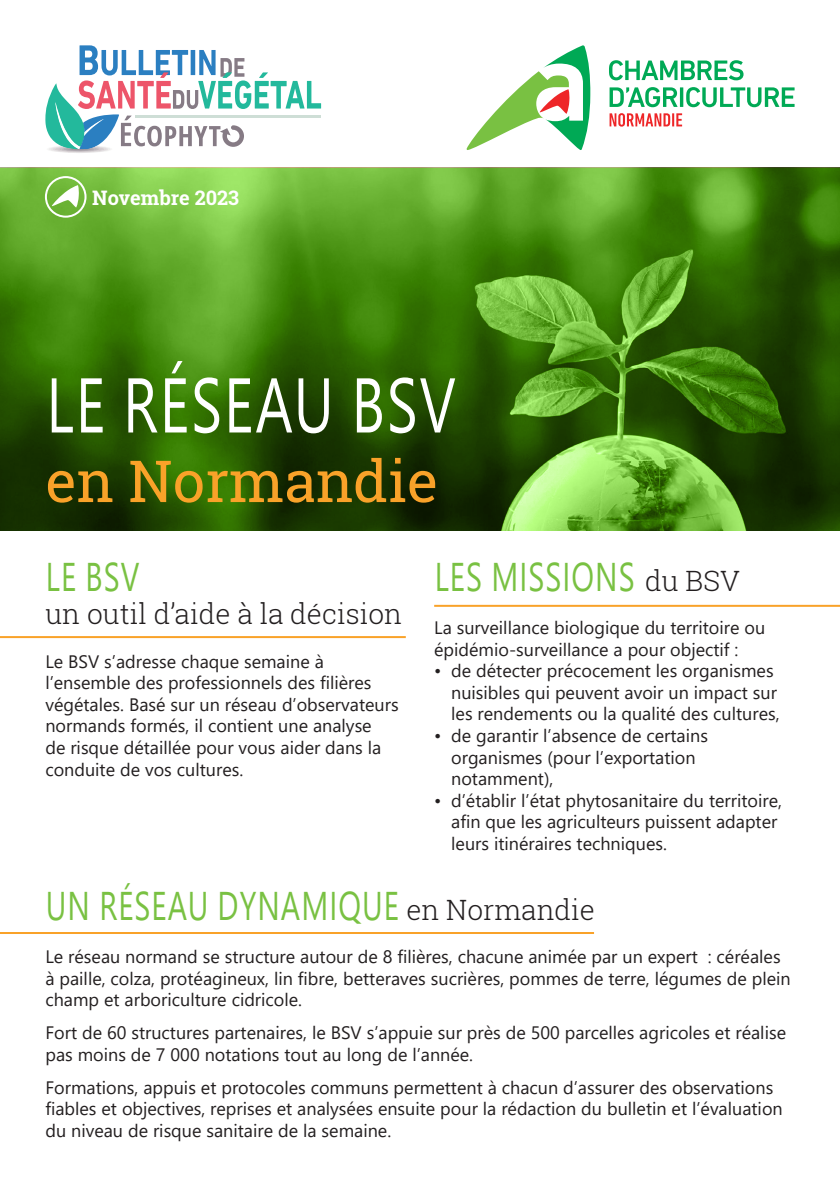
<style>
.page{position:relative;width:840px;height:1191px;background:#fff}
.page>*{position:absolute;margin:0;border:0;box-sizing:border-box;transform-origin:0 0}
.t1{font:77.2px "Segoe UI";letter-spacing:.035em;color:#fff;scale:.75 1}
.t2{font:58px "Roboto Slab";color:#f9a229}
.t3{font:40px "Segoe UI";letter-spacing:.035em;color:#79c142;scale:.75 1}
.t4{font:300 28px "Roboto Slab";color:#231f20}
.t5{font:700 20px "Roboto Slab";color:#fff}
.t6{font:18px/21.6px "Segoe UI";color:#231f20}
.s1{font-family:"Roboto Slab";font-weight:300;font-size:28px;color:#231f20}
</style>
<div class="page">
<img style="left:0;top:168px;width:839px;height:363px">
<svg style="left:52px;top:185px;width:27px;height:22px"></svg>
<div style="left:45px;top:176px;width:41px;height:42px;border:2px solid #fff;border-radius:50%"></div>
<svg style="left:466px;top:45px;width:124px;height:105px"></svg>
<svg style="left:609px;top:87px;width:185px;height:20px"></svg>
<svg style="left:609px;top:60px;width:134px;height:20px"></svg>
<svg style="left:609px;top:113px;width:72px;height:14px"></svg>
<svg style="left:45px;top:45px;width:276px;height:108px"></svg>
<hr style="left:0;top:636px;width:405px;height:2px;background:#f9a229">
<hr style="left:0;top:932px;width:593px;height:2px;background:#f9a229">
<hr style="left:434px;top:605px;width:405px;height:2px;background:#f9a229">
<p class="t5" style="left:92px;top:184px;width:148px">Novembre 2023</p>
<h1 class="t1" style="left:46px;top:332px;width:547px">LE RÉSEAU BSV</h1>
<h2 class="t2" style="left:45px;top:441px;width:394px">en Normandie</h2>
<h3 class="t3" style="left:46px;top:539px;width:126px">LE BSV</h3>
<h3 class="t4" style="left:45px;top:595px;width:358px">un outil d’aide à la décision</h3>
<p class="t6" style="left:45px;top:649px;width:354px">Le BSV s’adresse chaque semaine à l’ensemble des professionnels des filières végétales. Basé sur un réseau d’observateurs normands formés, il contient une analyse<br>de risque détaillée pour vous aider dans la conduite de vos cultures.</p>
<h3 class="t3" style="left:434px;top:539px;width:408px">LES MISSIONS <span class="s1">du BSV</span></h3>
<p class="t6" style="left:434px;top:615px;width:332px">La surveillance biologique du territoire ou épidémio-surveillance a pour objectif :</p>
<p class="t6" style="left:451px;top:658px;width:330px;text-indent:-17px">• de détecter précocement les organismes nuisibles qui peuvent avoir un impact sur les rendements ou la qualité des cultures,</p>
<p class="t6" style="left:451px;top:723px;width:258px;text-indent:-17px">• de garantir l’absence de certains organismes (pour l’exportation notamment),</p>
<p class="t6" style="left:451px;top:788px;width:332px;text-indent:-17px">• d’établir l’état phytosanitaire du territoire, afin que les agriculteurs puissent adapter leurs itinéraires techniques.</p>
<h3 class="t3" style="left:46px;top:867px;width:733px">UN RÉSEAU DYNAMIQUE <span class="s1">en Normandie</span></h3>
<p class="t6" style="left:45px;top:944px;width:746px">Le réseau normand se structure autour de 8 filières, chacune animée par un expert : céréales à paille, colza, protéagineux, lin fibre, betteraves sucrières, pommes de terre, légumes de plein champ et arboriculture cidricole.</p>
<p class="t6" style="left:45px;top:1020px;width:741px">Fort de 60 structures partenaires, le BSV s’appuie sur près de 500 parcelles agricoles et réalise pas moins de 7 000 notations tout au long de l’année.</p>
<p class="t6" style="left:45px;top:1075px;width:738px">Formations, appuis et protocoles communs permettent à chacun d’assurer des observations fiables et objectives, reprises et analysées ensuite pour la rédaction du bulletin et l’évaluation du niveau de risque sanitaire de la semaine.</p>
</div>
